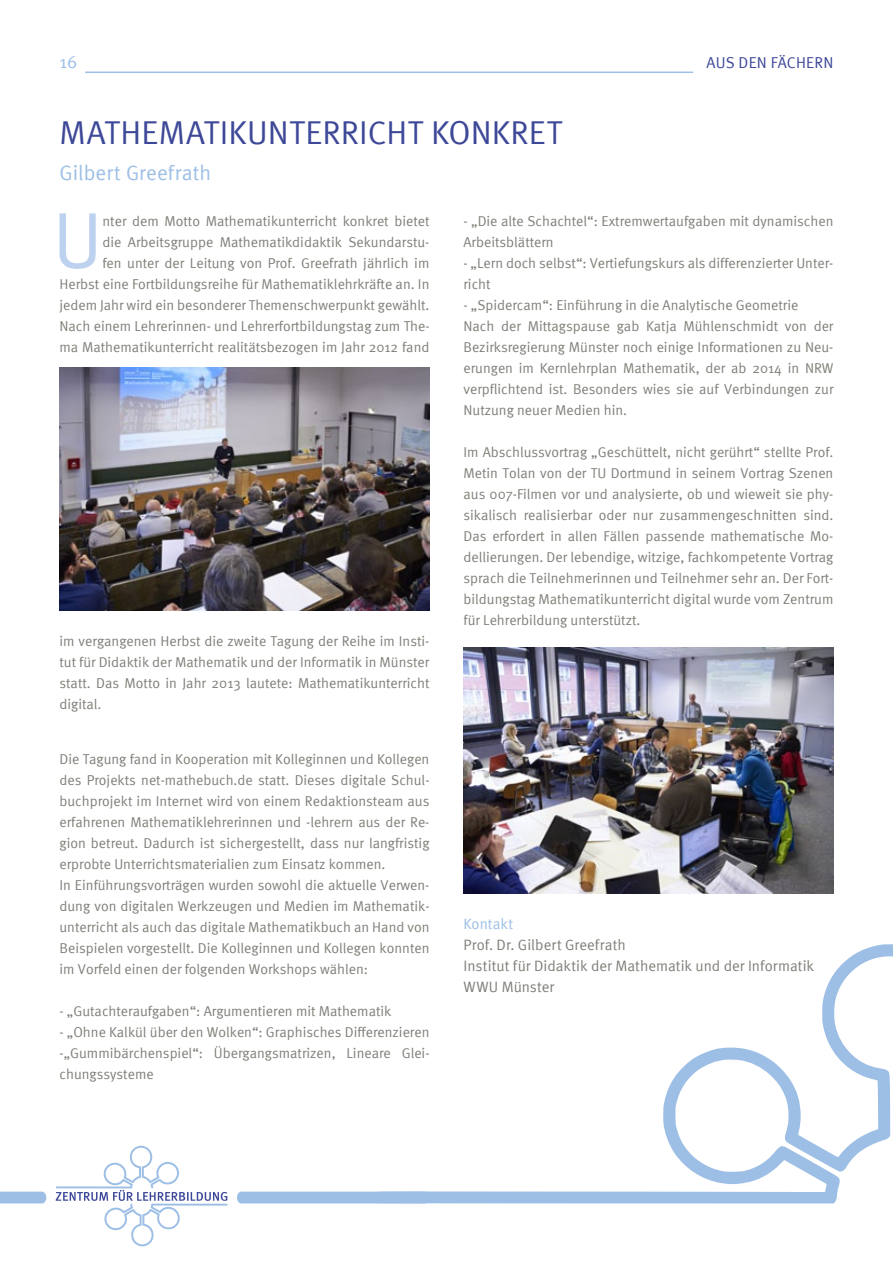
<style>
.page{position:relative;width:893px;height:1263px;background:#fff}
.page>*{position:absolute;margin:0;border:0;box-sizing:border-box;transform-origin:0 0}
.t1{font:79.5px "Meta Normal";color:#bdd2ee}
.t2{font:33px "Meta Normal";color:#3d4898}
.t3{font:21px "Meta Normal";letter-spacing:.005em;color:#9dbfe6}
.t4{font:18px "Meta Normal";color:#9dbfe6}
.t5{font:15.75px "Meta Normal";letter-spacing:.015em;color:#3d4898}
.t6{font:15px/21px "Meta Normal";letter-spacing:.005em;color:#80807a}
.t7{font:15px "Meta Normal";color:#9dbfe6}
.t8{font:14.25px/21px "Meta Normal";color:#80807a}
</style>
<div class="page">
<hr style="left:85px;top:72px;width:608px;height:1px;background:#9dbfe6">
<img style="left:60px;top:367px;width:369px;height:244px">
<img style="left:463px;top:647px;width:370px;height:247px">
<svg style="left:56px;top:1146px;width:172px;height:100px"></svg>
<div style="left:240px;top:1191px;width:188px;height:12px;background:#9dbfe6;border-radius:3px"></div>
<div style="left:237px;top:1191px;width:9px;height:12px;background:#9dbfe6;border-radius:50%"></div>
<svg style="left:0;top:1191px;width:40px;height:12px"></svg>
<div style="left:38px;top:1191px;width:8px;height:12px;background:#9dbfe6;border-radius:50%"></div>
<svg style="left:373px;top:944px;width:520px;height:260px"></svg>
<p class="t4" style="left:60px;top:51px;width:19px">16</p>
<p class="t5" style="left:707px;top:53px;width:128px">AUS DEN FÄCHERN</p>
<h2 class="t2" style="left:60px;top:113px;width:46px">Mathematikunterricht</h2>
<h2 class="t2" style="left:431px;top:113px;width:20px">konkret</h2>
<h3 class="t3" style="left:60px;top:161px;width:153px">Gilbert Greefrath</h3>
<h1 class="t1" style="left:53px;top:194px;width:51px">U</h1>
<p class="t8" style="left:60px;top:210px;width:371px;text-align:right">nter dem Motto Mathematikunterricht konkret bietet<br>die Arbeitsgruppe Mathematikdidaktik Sekundarstu-<br>fen unter der Leitung von Prof. Greefrath jährlich im Herbst eine Fortbildungsreihe für Mathematiklehrkräfte an. In jedem Jahr wird ein besonderer Themenschwerpunkt gewählt.<br>Nach einem Lehrerinnen- und Lehrerfortbildungstag zum The&shy;ma Mathematikunterricht realitätsbezogen im Jahr 2012 fand</p>
<p class="t8" style="left:463px;top:210px;width:371px">- „Die alte Schachtel“: Extremwertaufgaben mit dynamischen<br>Arbeitsblättern</p>
<p class="t8" style="left:463px;top:252px;width:371px">- „Lern doch selbst“: Vertiefungskurs als differenzierter Unter&shy;richt</p>
<p class="t8" style="left:463px;top:294px;width:371px">- „Spidercam“: Einführung in die Analytische Geometrie<br>Nach der Mittagspause gab Katja Mühlenschmidt von der Bezirksregierung Münster noch einige Informationen zu Neu&shy;erungen im Kernlehrplan Mathematik, der ab 2014 in NRW verpflichtend ist. Besonders wies sie auf Verbindungen zur Nutzung neuer Medien hin.</p>
<p class="t8" style="left:463px;top:441px;width:371px;text-align:justify">Im Abschlussvortrag „Geschüttelt, nicht gerührt“ stellte Prof.<br>Metin Tolan von der TU Dortmund in seinem Vortrag Szenen aus 007-Filmen vor und analysierte, ob und wieweit sie phy&shy;sikalisch realisierbar oder nur zusammengeschnitten sind.<br>Das erfordert in allen Fällen passende mathematische Mo&shy;dellierungen. Der lebendige, witzige, fachkompetente Vortrag sprach die Teilnehmerinnen und Teilnehmer sehr an. Der Fort&shy;bildungstag Mathematikunterricht digital wurde vom Zentrum für Lehrerbildung unterstützt.</p>
<p class="t8" style="left:60px;top:630px;width:371px;text-align:justify">im vergangenen Herbst die zweite Tagung der Reihe im Insti&shy;tut für Didaktik der Mathematik und der Informatik in Münster statt. Das Motto in Jahr 2013 lautete: Mathematikunterricht digital.</p>
<p class="t8" style="left:60px;top:748px;width:371px">Die Tagung fand in Kooperation mit Kolleginnen und Kollegen des Projekts net-mathebuch.de statt. Dieses digitale Schul&shy;buchprojekt im Internet wird von einem Redaktionsteam aus erfahrenen Mathematiklehrerinnen und -lehrern aus der Re&shy;gion betreut. Dadurch ist sichergestellt, dass nur langfristig erprobte Unterrichtsmaterialien zum Einsatz kommen.<br>In Einführungsvorträgen wurden sowohl die aktuelle Verwen&shy;dung von digitalen Werkzeugen und Medien im Mathematik&shy;unterricht als auch das digitale Mathematikbuch an Hand von Beispielen vorgestellt. Die Kolleginnen und Kollegen konnten im Vorfeld einen der folgenden Workshops wählen:</p>
<p class="t8" style="left:60px;top:1000px;width:333px">- „Gutachteraufgaben“: Argumentieren mit Mathematik</p>
<p class="t8" style="left:60px;top:1021px;width:371px;text-align:justify">- „Ohne Kalkül über den Wolken“: Graphisches Differenzieren -„Gummibärchenspiel“: Übergangsmatrizen, Lineare Glei&shy;chungssysteme</p>
<p class="t7" style="left:463px;top:915px;width:51px">Kontakt</p>
<p class="t6" style="left:463px;top:934px;width:352px">Prof. Dr. Gilbert Greefrath<br>Institut für Didaktik der Mathematik und der Informatik<br>WWU Münster</p>
</div>
